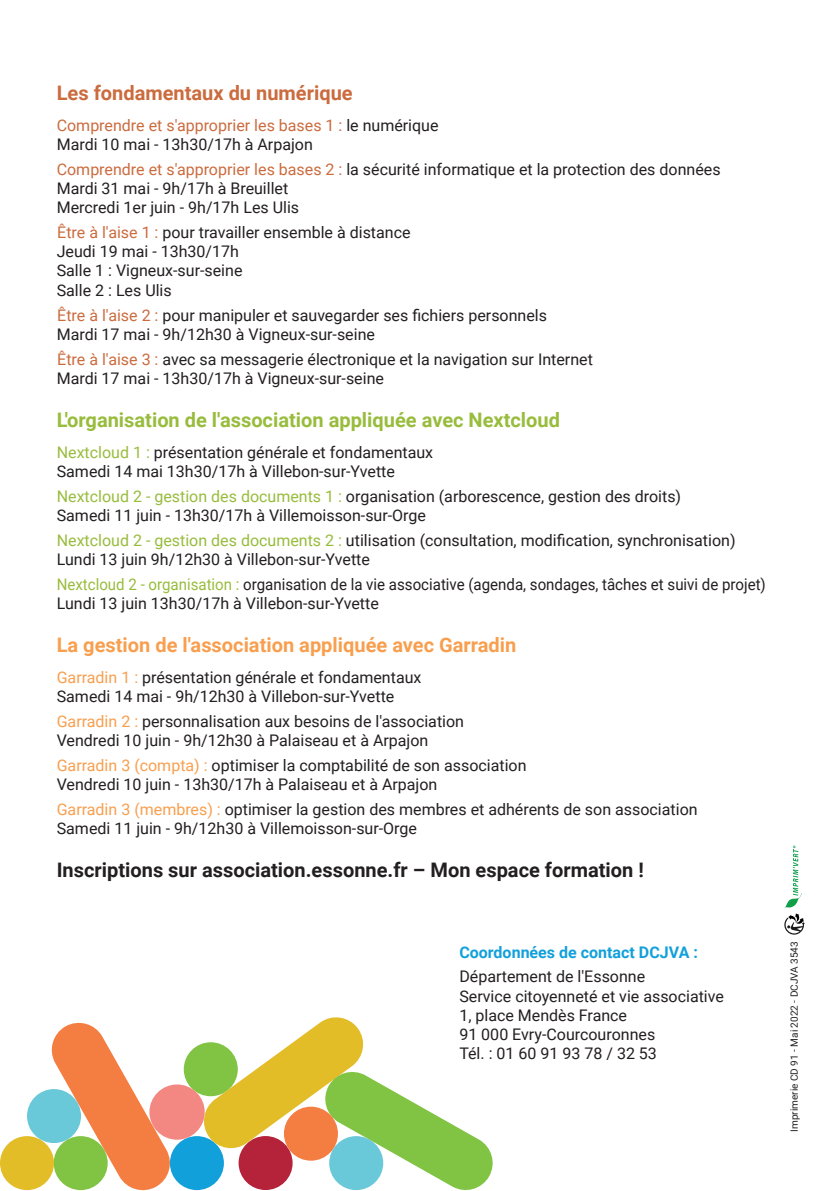
<style>
.page{position:relative;width:840px;height:1191px;background:#fff}
.page>*{position:absolute;margin:0;border:0;box-sizing:border-box;transform-origin:0 0}
.t1{font:700 20px "Roboto";color:#231f20}
.t2{font:700 20px "Roboto";color:#98bc3c}
.t3{font:700 20px "Roboto";color:#f89f4f}
.t4{font:700 20px "Roboto";color:#cb6b3e}
.t5{font:16px/19.2px "Roboto";color:#231f20}
.t6{font:16px/19.2px "Roboto";color:#231f20;scale:.94 1}
.t7{font:700 16px "Roboto";color:#12a0db}
.t8{font:10px "Roboto";color:#231f20}
.s1{color:#cb6b3e}
.s2{color:#98bc3c}
.s3{color:#f89f4f}
</style>
<div class="page">
<svg style="left:48px;top:1022px;width:126px;height:169px"></svg>
<div style="left:54px;top:1136px;width:54px;height:54px;background:#81c343;border-radius:50%"></div>
<div style="left:184px;top:1042px;width:54px;height:54px;background:#81c343;border-radius:50%"></div>
<div style="left:0;top:1136px;width:54px;height:54px;background:#e3bd28;border-radius:50%"></div>
<div style="left:170px;top:1136px;width:54px;height:54px;background:#12a0db;border-radius:50%"></div>
<div style="left:149px;top:1084px;width:55px;height:55px;background:#f38883;border-radius:50%"></div>
<svg style="left:200px;top:1017px;width:293px;height:174px"></svg>
<div style="left:329px;top:1136px;width:54px;height:54px;background:#6ac9d8;border-radius:50%"></div>
<div style="left:27px;top:1089px;width:54px;height:54px;background:#6ac9d8;border-radius:50%"></div>
<div style="left:284px;top:1106px;width:54px;height:54px;background:#f47d41;border-radius:50%"></div>
<svg style="left:784px;top:913px;width:20px;height:21px"></svg>
<svg style="left:785px;top:845px;width:16px;height:62px"></svg>
<p class="t4" style="left:57px;top:79px;width:297px">Les fondamentaux du numérique</p>
<p class="t5" style="left:57px;top:115px;width:383px"><span class="s1">Comprendre et s'approprier les bases 1 :</span> le numérique<br>Mardi 10 mai - 13h30/17h à Arpajon</p>
<p class="t5" style="left:57px;top:159px;width:665px"><span class="s1">Comprendre et s'approprier les bases 2 :</span> la sécurité informatique et la protection des données<br>Mardi 31 mai - 9h/17h à Breuillet<br>Mercredi 1er juin - 9h/17h Les Ulis</p>
<p class="t5" style="left:57px;top:222px;width:355px"><span class="s1">Être à l'aise 1 :</span> pour travailler ensemble à distance<br>Jeudi 19 mai - 13h30/17h<br>Salle 1 : Vigneux-sur-seine<br>Salle 2 : Les Ulis</p>
<p class="t5" style="left:57px;top:305px;width:491px"><span class="s1">Être à l'aise 2 :</span> pour manipuler et sauvegarder ses fichiers personnels<br>Mardi 17 mai - 9h/12h30 à Vigneux-sur-seine</p>
<p class="t5" style="left:57px;top:349px;width:537px"><span class="s1">Être à l'aise 3 :</span> avec sa messagerie électronique et la navigation sur Internet<br>Mardi 17 mai - 13h30/17h à Vigneux-sur-seine</p>
<p class="t2" style="left:57px;top:406px;width:504px">L'organisation de l'association appliquée avec Nextcloud</p>
<p class="t5" style="left:57px;top:442px;width:378px"><span class="s2">Nextcloud 1 :</span> présentation générale et fondamentaux<br>Samedi 14 mai 13h30/17h à Villebon-sur-Yvette</p>
<p class="t5" style="left:57px;top:486px;width:625px"><span class="s2">Nextcloud 2 - gestion des documents 1 :</span> organisation (arborescence, gestion des droits)<br>Samedi 11 juin - 13h30/17h à Villemoisson-sur-Orge</p>
<p class="t5" style="left:57px;top:530px;width:680px"><span class="s2">Nextcloud 2 - gestion des documents 2 :</span> utilisation (consultation, modification, synchronisation)<br>Lundi 13 juin 9h/12h30 à Villebon-sur-Yvette</p>
<p class="t6" style="left:57px;top:574px;width:755px"><span class="s2">Nextcloud 2 - organisation :</span> organisation de la vie associative (agenda, sondages, tâches et suivi de projet)<br>Lundi 13 juin 13h30/17h à Villebon-sur-Yvette</p>
<p class="t3" style="left:57px;top:631px;width:461px">La gestion de l'association appliquée avec Garradin</p>
<p class="t5" style="left:57px;top:667px;width:366px"><span class="s3">Garradin 1 :</span> présentation générale et fondamentaux<br>Samedi 14 mai - 9h/12h30 à Villebon-sur-Yvette</p>
<p class="t5" style="left:57px;top:711px;width:408px"><span class="s3">Garradin 2 :</span> personnalisation aux besoins de l'association<br>Vendredi 10 juin - 9h/12h30 à Palaiseau et à Arpajon</p>
<p class="t5" style="left:57px;top:755px;width:471px"><span class="s3">Garradin 3 (compta) :</span> optimiser la comptabilité de son association<br>Vendredi 10 juin - 13h30/17h à Palaiseau et à Arpajon</p>
<p class="t5" style="left:57px;top:799px;width:642px"><span class="s3">Garradin 3 (membres) :</span> optimiser la gestion des membres et adhérents de son association<br>Samedi 11 juin - 9h/12h30 à Villemoisson-sur-Orge</p>
<p class="t1" style="left:57px;top:856px;width:588px">Inscriptions sur association.essonne.fr – Mon espace formation !</p>
<p class="t7" style="left:459px;top:940px;width:240px">Coordonnées de contact DCJVA :</p>
<p class="t5" style="left:459px;top:966px;width:266px">Département de l'Essonne<br>Service citoyenneté et vie associative<br>1, place Mendès France<br>91 000 Evry-Courcouronnes</p>
<p class="t5" style="left:459px;top:1043px;width:199px">Tél. : 01 60 91 93 78 / 32 53</p>
<p class="t8" style="left:787px;top:1131px;width:192px;rotate:-90deg">Imprimerie CD 91 - Mai 2022 - DCJVA 3543</p>
</div>
